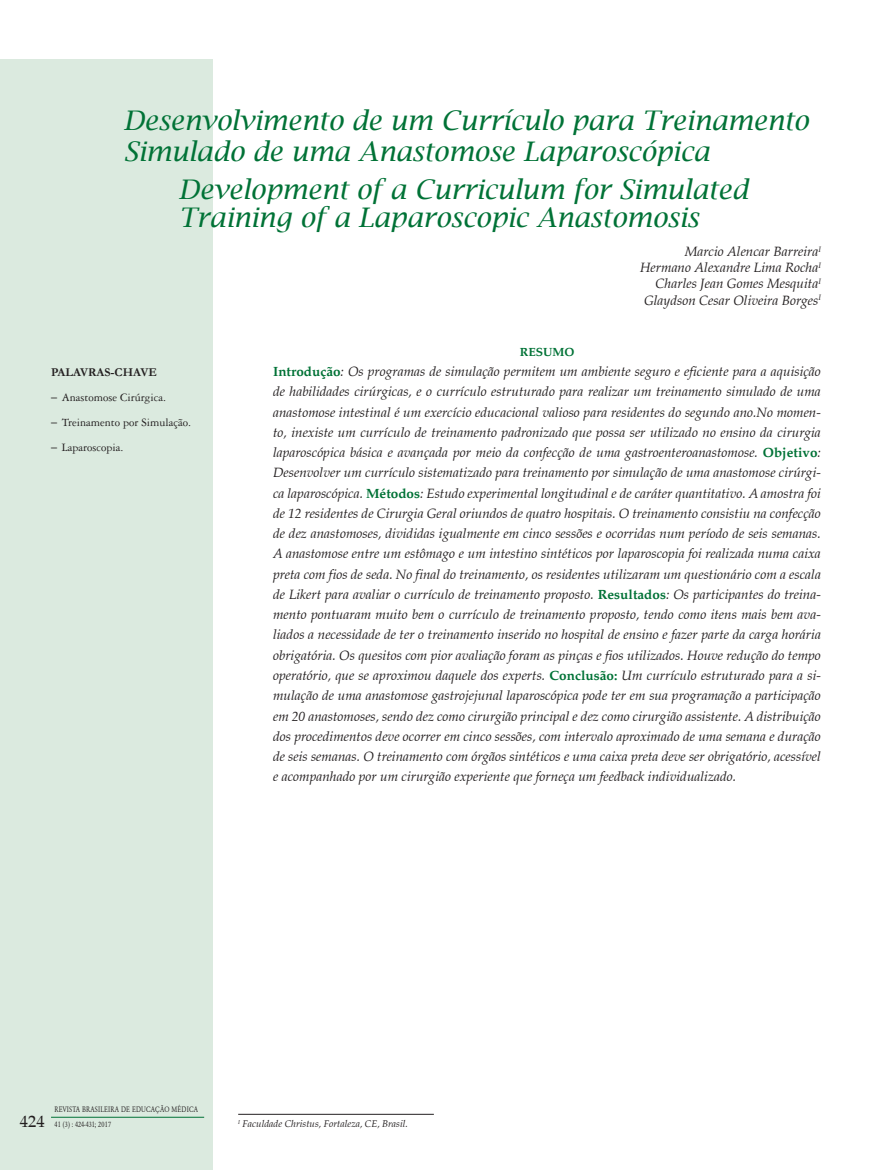
<style>
.page{position:relative;width:872px;height:1170px;background:#fff}
.page>*{position:absolute;margin:0;border:0;box-sizing:border-box;transform-origin:0 0}
.t1{font:italic 27px/31.5px "Lucida Bright";color:#007236}
.t2{font:italic 13.5px/20.2px "Palton";color:#231f20;text-align:right}
.t3{font:12px "Garamond 3 LT Std";color:#231f20}
.t4{font:700 12px "Garamond";color:#231f20}
.t5{font:700 12px "Palton";color:#007236}
.t6{font:italic 9.75px "Palton";color:#231f20}
.t7{font:8.25px/15px "Garamond";letter-spacing:.03em;color:#231f20;scale:.8 1}
.s1{font-family:"Palton Roman"}
.s2{font-weight:700;font-style:normal;color:#007236}
.s3{font-family:"Palton Roman";font-size:16.5px}
</style>
<div class="page">
<div style="left:0;top:60px;width:213px;height:1109px;background:#dbeadf"></div>
<hr style="left:51px;top:1116px;width:153px;height:1px;background:#007236">
<hr style="left:238px;top:1113px;width:196px;height:1px;background:#231f20">
<h1 class="t1" style="left:123px;top:104px;width:687px">Desenvolvimento de um Currículo para Treinamento<br>Simulado de uma Anastomose Laparoscópica</h1>
<h1 class="t1" style="left:179px;top:174px;width:571px;line-height:28.5px">Development of a Curriculum for Simulated<br>Training of a Laparoscopic Anastomosis</h1>
<p class="t2" style="left:640px;top:243px;width:182px;line-height:16.2px">Marcio Alencar Barreira<sup>I<br></sup>Hermano Alexandre Lima Rocha<sup>I<br></sup>Charles Jean Gomes Mesquita<sup>I<br></sup>Glaydson Cesar Oliveira Borges<sup>I</sup></p>
<p class="t4" style="left:51px;top:364px;width:107px">PALAVRAS-CHAVE</p>
<p class="t3" style="left:51px;top:391px;width:117px"><span class="s1">–</span> Anastomose Cirúrgica.</p>
<p class="t3" style="left:51px;top:416px;width:142px"><span class="s1">–</span> Treinamento por Simulação.</p>
<p class="t3" style="left:51px;top:441px;width:74px"><span class="s1">–</span> Laparoscopia.</p>
<p class="t5" style="left:519px;top:344px;width:10px">RESUM</p>
<p class="t5" style="left:564px;top:344px;width:11px">O</p>
<p class="t2" style="left:273px;top:361px;width:549px;text-align:justify"><span class="s2">Introdução</span>: Os programas de simulação permitem um ambiente seguro e eficiente para a aquisição de habilidades cirúrgicas, e o currículo estruturado para realizar um treinamento simulado de uma anastomose intestinal é um exercício educacional valioso para residentes do segundo ano.No momen&shy;to, inexiste um currículo de treinamento padronizado que possa ser utilizado no ensino da cirurgia laparoscópica básica e avançada por meio da confecção de uma gastroenteroanastomose. <span class="s2">Objetivo</span>:<br>Desenvolver um currículo sistematizado para treinamento por simulação de uma anastomose cirúrgi&shy;ca laparoscópica. <span class="s2">Métodos</span>: Estudo experimental longitudinal e de caráter quantitativo. A amostra foi de 12 residentes de Cirurgia Geral oriundos de quatro hospitais. O treinamento consistiu na confecção de dez anastomoses, divididas igualmente em cinco sessões e ocorridas num período de seis semanas.<br>A anastomose entre um estômago e um intestino sintéticos por laparoscopia foi realizada numa caixa preta com fios de seda. No final do treinamento, os residentes utilizaram um questionário com a escala de Likert para avaliar o currículo de treinamento proposto. <span class="s2">Resultados</span>: Os participantes do treina&shy;mento pontuaram muito bem o currículo de treinamento proposto, tendo como itens mais bem ava&shy;liados a necessidade de ter o treinamento inserido no hospital de ensino e fazer parte da carga horária obrigatória. Os quesitos com pior avaliação foram as pinças e fios utilizados. Houve redução do tempo operatório, que se aproximou daquele dos experts. <span class="s2">Conclusão:</span> Um currículo estruturado para a si&shy;mulação de uma anastomose gastrojejunal laparoscópica pode ter em sua programação a participação em 20 anastomoses, sendo dez como cirurgião principal e dez como cirurgião assistente. A distribuição dos procedimentos deve ocorrer em cinco sessões, com intervalo aproximado de uma semana e duração de seis semanas. O treinamento com órgãos sintéticos e uma caixa preta deve ser obrigatório, acessível e acompanhado por um cirurgião experiente que forneça um feedback individualizado.</p>
<p class="t7" style="left:20px;top:1101px;width:224px;text-indent:35px">REVISTA BRASILEIRA DE EDUCAÇÃO MÉDICA<br><span class="s3">424</span> 41 (3) : 424-431; 2017</p>
<p class="t6" style="left:238px;top:1118px;width:171px"><sup>I</sup> Faculdade Christus, Fortaleza, CE, Brasil.</p>
</div>
